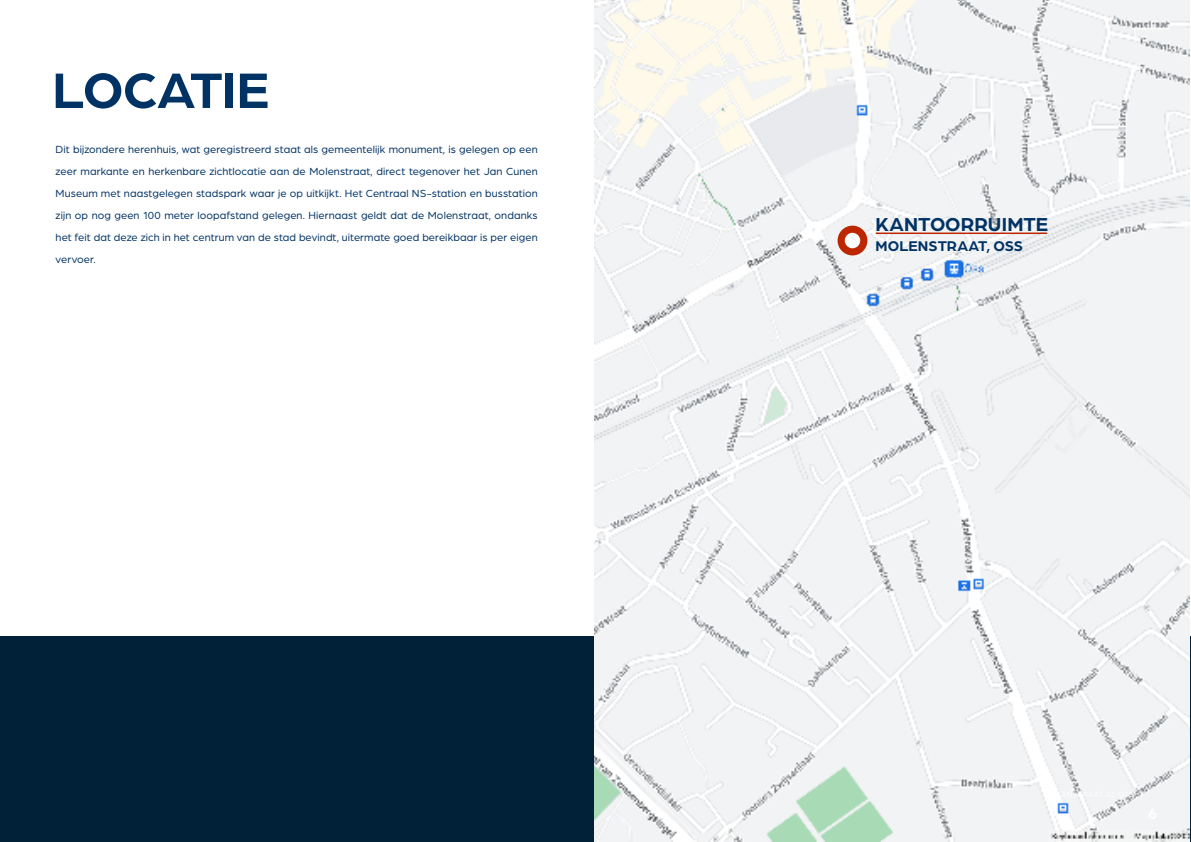
<style>
.page{position:relative;width:1191px;height:842px;background:#fff}
.page>*{position:absolute;margin:0;border:0;box-sizing:border-box;transform-origin:0 0}
.t1{font:700 53px "Arboria";letter-spacing:-.015em;color:#003264}
.t2{font:700 20px "Arboria";letter-spacing:.005em;color:#003264}
.t3{font:700 15px "Arboria";color:#003264}
.t4{font:11px/22px "Arboria";letter-spacing:.005em;color:#003264;text-align:justify}
</style>
<div class="page">
<div style="left:0;top:637px;width:1191px;height:205px;background:#002138"></div>
<img style="left:594px;top:0;width:596px;height:841px">
<hr style="left:876px;top:233px;width:170px;height:1px;background:#bc2701">
<div style="left:837px;top:226px;width:30px;height:29px;background:#bc2701;border-radius:50%"></div>
<div style="left:844px;top:233px;width:16px;height:15px;background:#fff;border-radius:50%"></div>
<h1 class="t1" style="left:52px;top:54px;width:218px">LOCATIE</h1>
<p class="t4" style="left:56px;top:137px;width:483px">Dit bijzondere herenhuis, wat geregistreerd staat als gemeentelijk monument, is gelegen op een zeer markante en herkenbare zichtlocatie aan de Molenstraat, direct tegenover het Jan Cunen Museum met naastgelegen stadspark waar je op uitkijkt. Het Centraal NS-station en busstation zijn op nog geen 100 meter loopafstand gelegen. Hiernaast geldt dat de Molenstraat, ondanks het feit dat deze zich in het centrum van de stad bevindt, uitermate goed bereikbaar is per eigen vervoer.</p>
<h2 class="t2" style="left:875px;top:210px;width:174px">KANTOORRUIMTE</h2>
<h3 class="t3" style="left:875px;top:235px;width:149px">MOLENSTRAAT, OSS</h3>
</div>
